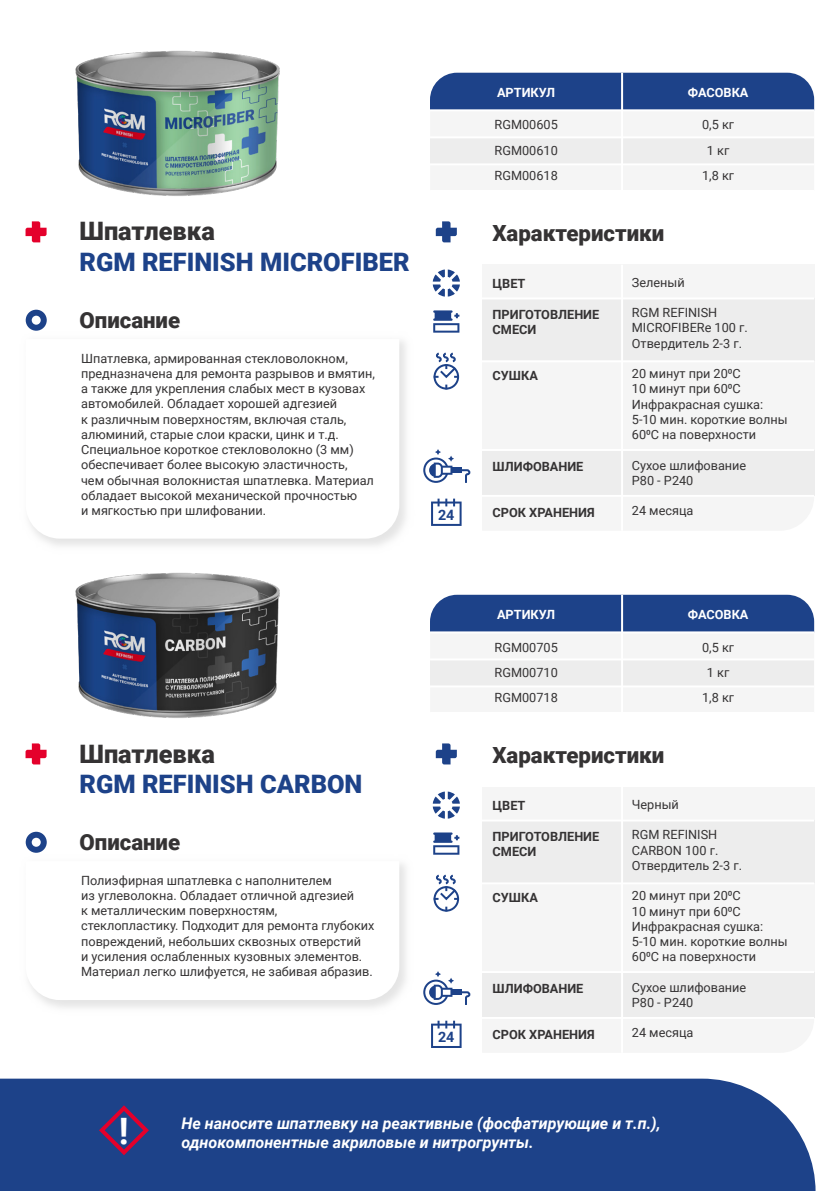
<style>
.page{position:relative;width:840px;height:1191px;background:#fff}
.page>*{position:absolute;margin:0;border:0;box-sizing:border-box;transform-origin:0 0}
.t1{font:700 36.4px "Roboto";color:#fff}
.t2{font:900 25.4px "Roboto";color:#1d4289}
.t3{font:900 25.4px "Roboto";color:#353334}
.t4{font:900 22.2px "Roboto";color:#353334}
.t5{font:italic 700 16px/19.2px "Roboto";color:#fff}
.t6{font:700 14.2px "Roboto";color:#1d4289}
.t7{font:12.6px/15.2px "Roboto";color:#353334}
.t8{font:700 12.6px/15.2px "Roboto";color:#353334}
.t9{font:700 12.6px "Roboto";color:#fff}
</style>
<div class="page">
<div style="left:0;top:1078px;width:815px;height:113px;background:#1d4289"></div>
<svg style="left:99px;top:1105px;width:50px;height:50px;background:#443476"></svg>
<div style="left:482px;top:265px;width:331px;height:42px;background:#f5f5f5"></div>
<div style="left:482px;top:361px;width:331px;height:89px;background:#f5f5f5"></div>
<svg style="left:26px;top:510px;width:373px;height:28px"></svg>
<div style="left:482px;top:298px;width:331px;height:63px;background:#ededed"></div>
<div style="left:482px;top:450px;width:331px;height:46px;background:#ededed"></div>
<svg style="left:26px;top:221px;width:21px;height:21px"></svg>
<svg style="left:435px;top:221px;width:21px;height:21px"></svg>
<hr style="left:620px;top:265px;width:2px;height:266px;background:#fff">
<hr style="left:471px;top:297px;width:342px;height:2px;background:#fff">
<hr style="left:471px;top:360px;width:342px;height:2px;background:#fff">
<hr style="left:471px;top:449px;width:342px;height:2px;background:#fff">
<hr style="left:471px;top:495px;width:342px;height:2px;background:#fff">
<svg style="left:26px;top:310px;width:21px;height:21px"></svg>
<div style="left:430px;top:137px;width:383px;height:27px;background:#ededed"></div>
<div style="left:430px;top:73px;width:383px;height:36px;background:#1d4289"></div>
<hr style="left:430px;top:136px;width:383px;height:2px;background:#fff">
<hr style="left:430px;top:163px;width:383px;height:2px;background:#fff">
<hr style="left:620px;top:73px;width:2px;height:119px;background:#fff">
<svg style="left:433px;top:310px;width:26px;height:23px"></svg>
<svg style="left:433px;top:352px;width:26px;height:37px"></svg>
<svg style="left:423px;top:449px;width:48px;height:34px"></svg>
<svg style="left:431px;top:498px;width:30px;height:28px"></svg>
<svg style="left:432px;top:269px;width:27px;height:27px"></svg>
<div style="left:482px;top:786px;width:331px;height:43px;background:#f5f5f5"></div>
<div style="left:482px;top:883px;width:331px;height:89px;background:#f5f5f5"></div>
<div style="left:482px;top:820px;width:331px;height:63px;background:#ededed"></div>
<div style="left:482px;top:972px;width:331px;height:46px;background:#ededed"></div>
<hr style="left:471px;top:819px;width:342px;height:2px;background:#fff">
<hr style="left:471px;top:882px;width:342px;height:2px;background:#fff">
<hr style="left:471px;top:971px;width:342px;height:2px;background:#fff">
<hr style="left:471px;top:1017px;width:342px;height:2px;background:#fff">
<svg style="left:423px;top:971px;width:48px;height:34px"></svg>
<svg style="left:431px;top:1020px;width:30px;height:28px"></svg>
<svg style="left:26px;top:971px;width:373px;height:29px"></svg>
<svg style="left:26px;top:743px;width:21px;height:21px"></svg>
<svg style="left:435px;top:743px;width:21px;height:21px"></svg>
<hr style="left:620px;top:786px;width:2px;height:266px;background:#fff">
<svg style="left:26px;top:831px;width:21px;height:21px"></svg>
<div style="left:430px;top:659px;width:383px;height:27px;background:#ededed"></div>
<div style="left:430px;top:595px;width:383px;height:36px;background:#1d4289"></div>
<hr style="left:430px;top:658px;width:383px;height:2px;background:#fff">
<hr style="left:430px;top:685px;width:383px;height:2px;background:#fff">
<hr style="left:620px;top:595px;width:2px;height:119px;background:#fff">
<svg style="left:433px;top:832px;width:26px;height:22px"></svg>
<svg style="left:433px;top:874px;width:26px;height:37px"></svg>
<svg style="left:432px;top:791px;width:27px;height:27px"></svg>
<img style="left:40px;top:541px;width:283px;height:206px">
<img style="left:40px;top:50px;width:240px;height:175px">
<p class="t9" style="left:497px;top:84px;width:60px">АРТИКУЛ</p>
<p class="t9" style="left:687px;top:84px;width:62px">ФАСОВКА</p>
<h2 class="t3" style="left:79px;top:214px;width:137px">Шпатлевка</h2>
<h2 class="t2" style="left:79px;top:244px;width:331px">RGM REFINISH MICROFIBER</h2>
<h3 class="t4" style="left:79px;top:304px;width:102px">Описание</h3>
<p class="t7" style="left:81px;top:350px;width:295px">Шпатлевка, армированная стекловолокном, предназначена для ремонта разрывов и вмятин, а также для укрепления слабых мест в кузовах автомобилей. Обладает хорошей адгезией<br>к различным поверхностям, включая сталь, алюминий, старые слои краски, цинк и т.д.<br>Специальное короткое стекловолокно (3 мм) обеспечивает более высокую эластичность,<br>чем обычная волокнистая шпатлевка. Материал обладает высокой механической прочностью<br>и мягкостью при шлифовании.</p>
<p class="t6" style="left:438px;top:505px;width:18px">24</p>
<h2 class="t3" style="left:79px;top:735px;width:137px">Шпатлевка</h2>
<h2 class="t2" style="left:79px;top:766px;width:284px">RGM REFINISH CARBON</h2>
<h3 class="t4" style="left:79px;top:826px;width:102px">Описание</h3>
<p class="t7" style="left:81px;top:872px;width:295px">Полиэфирная шпатлевка с наполнителем<br>из углеволокна. Обладает отличной адгезией<br>к металлическим поверхностям, стеклопластику. Подходит для ремонта глубоких повреждений, небольших сквозных отверстий<br>и усиления ослабленных кузовных элементов.<br>Материал легко шлифуется, не забивая абразив.</p>
<p class="t6" style="left:438px;top:1027px;width:18px">24</p>
<p class="t7" style="left:494px;top:112px;width:65px;line-height:25.4px;text-align:justify">RGM00605<br>RGM00610<br>RGM00618</p>
<p class="t7" style="left:701px;top:112px;width:34px;line-height:25.4px;text-align:center">0,5 кг<br>1 кг<br>1,8 кг</p>
<h3 class="t4" style="left:492px;top:217px;width:173px">Характеристики</h3>
<p class="t8" style="left:492px;top:275px;width:34px">ЦВЕТ</p>
<p class="t8" style="left:492px;top:306px;width:108px">ПРИГОТОВЛЕНИЕ<br>СМЕСИ</p>
<p class="t8" style="left:492px;top:367px;width:47px">СУШКА</p>
<p class="t8" style="left:492px;top:458px;width:92px">ШЛИФОВАНИЕ</p>
<p class="t8" style="left:492px;top:504px;width:103px">СРОК ХРАНЕНИЯ</p>
<p class="t7" style="left:631px;top:274px;width:54px">Зеленый</p>
<p class="t7" style="left:631px;top:305px;width:117px">RGM REFINISH<br>MICROFIBERе 100 г.<br>Отвердитель 2-3 г.</p>
<p class="t7" style="left:631px;top:366px;width:157px">20 минут при 20⁰С<br>10 минут при 60⁰С<br>Инфракрасная сушка:<br>5-10 мин. короткие волны<br>60⁰С на поверхности</p>
<p class="t7" style="left:631px;top:457px;width:116px">Сухое шлифование<br>P80 - P240</p>
<p class="t7" style="left:631px;top:503px;width:63px">24 месяца</p>
<p class="t9" style="left:497px;top:606px;width:60px">АРТИКУЛ</p>
<p class="t9" style="left:687px;top:606px;width:62px">ФАСОВКА</p>
<p class="t7" style="left:494px;top:634px;width:65px;line-height:25.4px;text-align:justify">RGM00705<br>RGM00710<br>RGM00718</p>
<p class="t7" style="left:701px;top:634px;width:34px;line-height:25.4px;text-align:center">0,5 кг<br>1 кг<br>1,8 кг</p>
<h3 class="t4" style="left:492px;top:739px;width:173px">Характеристики</h3>
<p class="t8" style="left:492px;top:797px;width:34px">ЦВЕТ</p>
<p class="t8" style="left:492px;top:828px;width:108px">ПРИГОТОВЛЕНИЕ<br>СМЕСИ</p>
<p class="t8" style="left:492px;top:889px;width:47px">СУШКА</p>
<p class="t8" style="left:492px;top:980px;width:92px">ШЛИФОВАНИЕ</p>
<p class="t8" style="left:492px;top:1026px;width:103px">СРОК ХРАНЕНИЯ</p>
<p class="t7" style="left:631px;top:796px;width:49px">Черный</p>
<p class="t7" style="left:631px;top:826px;width:112px">RGM REFINISH<br>CARBON 100 г.<br>Отвердитель 2-3 г.</p>
<p class="t7" style="left:631px;top:887px;width:157px">20 минут при 20⁰С<br>10 минут при 60⁰С<br>Инфракрасная сушка:<br>5-10 мин. короткие волны<br>60⁰С на поверхности</p>
<p class="t7" style="left:631px;top:979px;width:116px">Сухое шлифование<br>P80 - P240</p>
<p class="t7" style="left:631px;top:1025px;width:63px">24 месяца</p>
<h1 class="t1" style="left:119px;top:1105px;width:11px">!</h1>
<p class="t5" style="left:181px;top:1112px;width:480px">Не наносите шпатлевку на реактивные (фосфатирующие и т.п.), однокомпонентные акриловые и нитрогрунты.</p>
</div>
